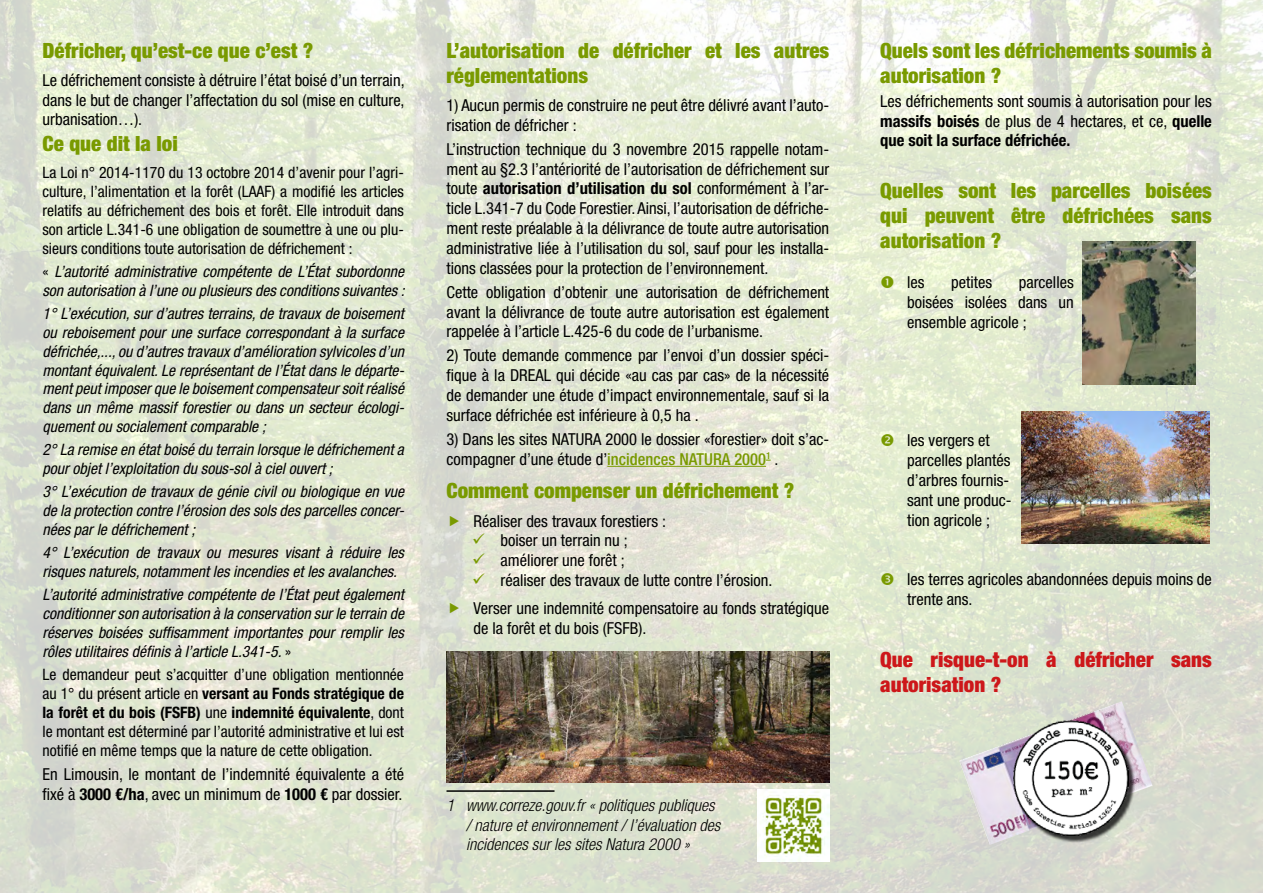
<style>
.page{position:relative;width:1263px;height:893px;background:#fff}
.page>*{position:absolute;margin:0;border:0;box-sizing:border-box;transform-origin:0 0}
.titre_de_chapitre{font:900 condensed 21px/25.2px "Helvetica Neue LT Std";color:#799a00}
.titre_de_chapitre-2{font:900 condensed 21px/25.2px "Helvetica Neue LT Std";color:#cd171a}
.t1{font:condensed 16.5px/19.8px "Helvetica Neue LT Std";color:#000;text-align:justify}
.t2{font:italic 300 condensed 16.5px/19.8px "Helvetica Neue LT Std";color:#000}
.t3{font:italic condensed 15.75px/18.9px "Helvetica Neue LT Std";color:#000}
.t4{font:condensed 15.75px/18.9px "Helvetica Neue LT Std";color:#000;text-align:justify}
.s1{font-style:normal}
.s2{font-weight:700}
.s3{font-weight:500;color:#799a00}
.s4{color:#799a00}
</style>
<div class="page">
<img style="left:0;top:0;width:1263px;height:893px">
<hr style="left:607px;top:466px;width:159px;height:1px;background:#799a00">
<hr style="left:446px;top:790px;width:108px;height:2px;background:#000">
<img style="left:959px;top:701px;width:193px;height:144px">
<div style="left:1016px;top:723px;width:120px;height:120px;background:#000;opacity:.75"></div>
<img style="left:1013px;top:721px;width:116px;height:115px">
<img style="left:446px;top:652px;width:383px;height:130px">
<img style="left:758px;top:789px;width:71px;height:72px">
<img style="left:1082px;top:242px;width:114px;height:142px">
<img style="left:1021px;top:411px;width:189px;height:133px">
<svg style="left:450px;top:515px;width:9px;height:11px"></svg>
<svg style="left:473px;top:534px;width:11px;height:10px"></svg>
<svg style="left:473px;top:553px;width:11px;height:11px"></svg>
<svg style="left:473px;top:573px;width:11px;height:11px"></svg>
<svg style="left:450px;top:603px;width:9px;height:11px"></svg>
<svg style="left:882px;top:573px;width:11px;height:12px"></svg>
<p class="titre_de_chapitre" style="left:43px;top:37px;width:272px">Défricher, qu’est-ce que c’est ?</p>
<p class="t1" style="left:43px;top:70px;width:364px">Le défrichement consiste à détruire l’état boisé d’un terrain, dans le but de changer l’affectation du sol (mise en culture, urbanisation…).</p>
<p class="titre_de_chapitre" style="left:43px;top:130px;width:137px">Ce que dit la loi</p>
<p class="t4" style="left:43px;top:163px;width:363px">La Loi n° 2014-1170 du 13 octobre 2014 d’avenir pour l’agri&shy;culture, l’alimentation et la forêt (LAAF) a modifié les articles relatifs au défrichement des bois et forêt. Elle introduit dans son article L.341-6 une obligation de soumettre à une ou plu&shy;sieurs conditions toute autorisation de défrichement :</p>
<p class="t3" style="left:43px;top:262px;width:364px"><span class="s1">«</span> L’autorité administrative compétente de L’État subordonne son autorisation à l’une ou plusieurs des conditions suivantes :</p>
<p class="t3" style="left:43px;top:304px;width:363px;text-align:justify">1° L’exécution, sur d’autres terrains, de travaux de boisement ou reboisement pour une surface correspondant à la surface défrichée,..., ou d’autres travaux d’amélioration sylvicoles d’un montant équivalent. Le représentant de l’État dans le départe&shy;ment peut imposer que le boisement compensateur soit réalisé dans un même massif forestier ou dans un secteur écologi&shy;quement ou socialement comparable ;</p>
<p class="t3" style="left:43px;top:441px;width:363px">2° La remise en état boisé du terrain lorsque le défrichement a pour objet l’exploitation du sous-sol à ciel ouvert ;</p>
<p class="t3" style="left:43px;top:483px;width:363px;text-align:justify">3° L’exécution de travaux de génie civil ou biologique en vue de la protection contre l’érosion des sols des parcelles concer&shy;nées par le défrichement ;</p>
<p class="t3" style="left:43px;top:544px;width:363px">4° L’exécution de travaux ou mesures visant à réduire les risques naturels, notamment les incendies et les avalanches.</p>
<p class="t3" style="left:43px;top:586px;width:363px;text-align:justify">L’autorité administrative compétente de l’État peut également conditionner son autorisation à la conservation sur le terrain de réserves boisées suffisamment importantes pour remplir les rôles utilitaires définis à l’article L.341-5. <span class="s1">»</span></p>
<p class="t4" style="left:43px;top:665px;width:363px">Le demandeur peut s’acquitter d’une obligation mentionnée au 1° du présent article en <span class="s2">versant au Fonds stratégique de la forêt et du bois (FSFB)</span> une <span class="s2">indemnité équivalente</span>, dont le montant est déterminé par l’autorité administrative et lui est notifié en même temps que la nature de cette obligation.</p>
<p class="t1" style="left:43px;top:764px;width:363px">En Limousin, le montant de l’indemnité équivalente a été fixé à <span class="s2">3000 €/ha</span>, avec un minimum de <span class="s2">1000 €</span> par dossier.</p>
<p class="titre_de_chapitre" style="left:446px;top:37px;width:384px">L’autorisation de défricher et les autres réglementations</p>
<p class="t1" style="left:446px;top:95px;width:384px">1) Aucun permis de construire ne peut être délivré avant l’auto&shy;risation de défricher :</p>
<p class="t1" style="left:446px;top:139px;width:384px">L’instruction technique du 3 novembre 2015 rappelle notam&shy;ment au §2.3 l’antériorité de l’autorisation de défrichement sur toute <span class="s2">autorisation d’utilisation du sol</span> conformément à l’ar&shy;ticle L.341-7 du Code Forestier. Ainsi, l’autorisation de défriche&shy;ment reste préalable à la délivrance de toute autre autorisation administrative liée à l’utilisation du sol, sauf pour les installa&shy;tions classées pour la protection de l’environnement.</p>
<p class="t1" style="left:446px;top:282px;width:384px">Cette obligation d’obtenir une autorisation de défrichement avant la délivrance de toute autre autorisation est également rappelée à l’article L.425-6 du code de l’urbanisme.</p>
<p class="t1" style="left:446px;top:346px;width:384px">2) Toute demande commence par l’envoi d’un dossier spéci&shy;fique à la DREAL qui décide «au cas par cas» de la nécessité de demander une étude d’impact environnementale, sauf si la surface défrichée est inférieure à 0,5 ha .</p>
<p class="t1" style="left:446px;top:429px;width:384px">3) Dans les sites NATURA 2000 le dossier «forestier» doit s’ac&shy;compagner d’une étude d’<span class="s3">incidences NATURA 2000</span><sup>1</sup> .</p>
<p class="titre_de_chapitre" style="left:446px;top:478px;width:349px">Comment compenser un défrichement ?</p>
<p class="t1" style="left:473px;top:511px;width:194px">Réaliser des travaux forestiers :</p>
<p class="t1" style="left:500px;top:531px;width:129px">boiser un terrain nu ;</p>
<p class="t1" style="left:500px;top:550px;width:126px">améliorer une forêt ;</p>
<p class="t1" style="left:500px;top:570px;width:273px">réaliser des travaux de lutte contre l’érosion.</p>
<p class="t1" style="left:473px;top:598px;width:357px">Verser une indemnité compensatoire au fonds stratégique de la forêt et du bois (FSFB).</p>
<p class="t2" style="left:466px;top:795px;width:256px;text-indent:-20px">1 www.correze.gouv.fr « politiques publiques / nature et environnement / l’évaluation des incidences sur les sites Natura 2000 »</p>
<p class="titre_de_chapitre" style="left:880px;top:37px;width:333px">Quels sont les défrichements soumis à autorisation ?</p>
<p class="t1" style="left:880px;top:91px;width:333px">Les défrichements sont soumis à autorisation pour les <span class="s2">massifs boisés</span> de plus de 4 hectares, et ce, <span class="s2">quelle que soit la surface défrichée.</span></p>
<p class="titre_de_chapitre" style="left:880px;top:178px;width:333px;text-align:justify">Quelles sont les parcelles boisées qui peuvent être défrichées sans autorisation ?</p>
<p class="t1" style="left:880px;top:272px;width:46px"><span class="s4">■</span> les</p>
<p class="t1" style="left:951px;top:272px;width:42px">petites</p>
<p class="t1" style="left:907px;top:272px;width:168px;text-indent:111px">parcelles boisées isolées dans un ensemble agricole ;</p>
<p class="t1" style="left:907px;top:431px;width:106px;text-align:left;text-indent:-27px"><span class="s4">□</span> les vergers et parcelles plantés d’arbres fournis&shy;sant une produc&shy;tion agricole ;</p>
<p class="t1" style="left:907px;top:569px;width:306px">les terres agricoles abandonnées depuis moins de trente ans.</p>
<p class="titre_de_chapitre-2" style="left:880px;top:646px;width:333px">Que risque-t-on à défricher sans autorisation ?</p>
</div>
